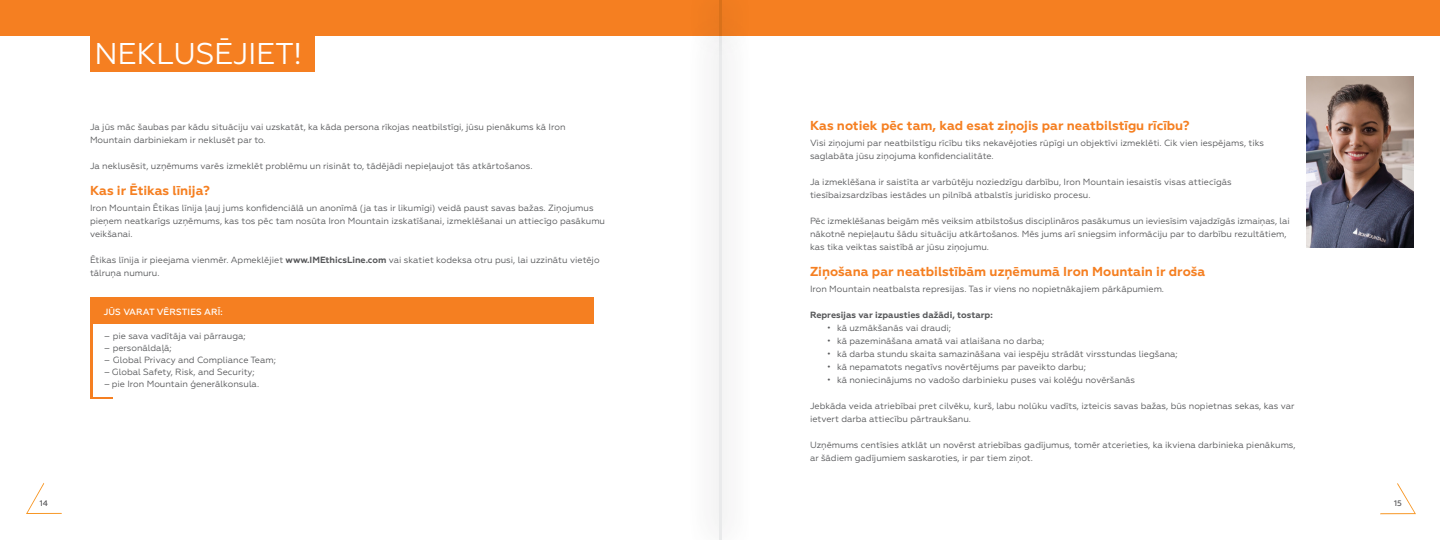
<style>
.page{position:relative;width:1440px;height:540px;background:#fff}
.page>*{position:absolute;margin:0;border:0;box-sizing:border-box;transform-origin:0 0}
.t1{font:30px "Geometria";letter-spacing:-.01em;color:#fff}
.t2{font:700 13px "Geometria";color:#f57f21}
.t3{font:9px/13px "Geometria";color:#57585a}
.t4{font:700 9px "Geometria";color:#57585a}
.t5{font:500 9px "Geometria";letter-spacing:.01em;color:#fff}
.t6{font:500 8px "Geometria";color:#57585a}
.s1{font-weight:700}
</style>
<div class="page">
<div style="left:720px;top:0;width:720px;height:36px;background:#f57f21"></div>
<svg style="left:1380px;top:483px;width:36px;height:31px"></svg>
<img style="left:1306px;top:76px;width:108px;height:172px">
<div style="left:0;top:0;width:720px;height:36px;background:#f57f21"></div>
<div style="left:90px;top:32px;width:225px;height:40px;background:#f57f21"></div>
<div style="left:90px;top:297px;width:504px;height:27px;background:#f57f21"></div>
<hr style="left:90px;top:397px;width:23px;height:2px;background:#f57f21">
<hr style="left:90px;top:298px;width:2px;height:99px;background:#f57f21">
<svg style="left:26px;top:483px;width:36px;height:31px"></svg>
<div style="left:688px;top:11px;width:63px;height:529px;background:#f8f8f8"></div>
<hr style="left:719px;top:36px;width:2px;height:504px;background:#e9eaeb">
<div style="left:689px;top:0;width:62px;height:61px;background:#231f20;opacity:.75"></div>
<hr style="left:719px;top:0;width:2px;height:36px;background:#d9711a">
<p class="t1" style="left:95px;top:37px;width:209px">NEKLUSĒJIET!</p>
<p class="t3" style="left:90px;top:120px;width:477px">Ja jūs māc šaubas par kādu situāciju vai uzskatāt, ka kāda persona rīkojas neatbilstīgi, jūsu pienākums kā Iron<br>Mountain darbiniekam ir neklusēt par to.</p>
<p class="t3" style="left:90px;top:159px;width:444px">Ja neklusēsit, uzņēmums varēs izmeklēt problēmu un risināt to, tādējādi nepieļaujot tās atkārtošanos.</p>
<p class="t2" style="left:90px;top:183px;width:121px">Kas ir Ētikas līnija?</p>
<p class="t3" style="left:90px;top:201px;width:517px">Iron Mountain Ētikas līnija ļauj jums konfidenciālā un anonīmā (ja tas ir likumīgi) veidā paust savas bažas. Ziņojumus pieņem neatkarīgs uzņēmums, kas tos pēc tam nosūta Iron Mountain izskatīšanai, izmeklēšanai un attiecīgo pasākumu veikšanai.</p>
<p class="t3" style="left:90px;top:253px;width:511px">Ētikas līnija ir pieejama vienmēr. Apmeklējiet <span class="s1">www.IMEthicsLine.com</span> vai skatiet kodeksa otru pusi, lai uzzinātu vietējo tālruņa numuru.</p>
<p class="t5" style="left:104px;top:307px;width:121px">JŪS VARAT VĒRSTIES ARĪ:</p>
<p class="t3" style="left:104px;top:329px;width:143px">– pie sava vadītāja vai pārrauga;</p>
<p class="t3" style="left:104px;top:341px;width:69px">– personāldaļā;</p>
<p class="t3" style="left:104px;top:353px;width:174px">– Global Privacy and Compliance Team;</p>
<p class="t3" style="left:104px;top:365px;width:152px">– Global Safety, Risk, and Security;</p>
<p class="t3" style="left:104px;top:377px;width:157px">– pie Iron Mountain ģenerālkonsula.</p>
<p class="t6" style="left:40px;top:499px;width:10px">14</p>
<p class="t2" style="left:810px;top:118px;width:381px">Kas notiek pēc tam, kad esat ziņojis par neatbilstīgu rīcību?</p>
<p class="t3" style="left:810px;top:137px;width:456px">Visi ziņojumi par neatbilstīgu rīcību tiks nekavējoties rūpīgi un objektīvi izmeklēti. Cik vien iespējams, tiks saglabāta jūsu ziņojuma konfidencialitāte.</p>
<p class="t3" style="left:810px;top:176px;width:423px">Ja izmeklēšana ir saistīta ar varbūtēju noziedzīgu darbību, Iron Mountain iesaistīs visas attiecīgās tiesībaizsardzības iestādes un pilnībā atbalstīs juridisko procesu.</p>
<p class="t3" style="left:810px;top:215px;width:481px">Pēc izmeklēšanas beigām mēs veiksim atbilstošus disciplināros pasākumus un ieviesīsim vajadzīgās izmaiņas, lai nākotnē nepieļautu šādu situāciju atkārtošanos. Mēs jums arī sniegsim informāciju par to darbību rezultātiem, kas tika veiktas saistībā ar jūsu ziņojumu.</p>
<p class="t2" style="left:810px;top:264px;width:397px">Ziņošana par neatbilstībām uzņēmumā Iron Mountain ir droša</p>
<p class="t3" style="left:810px;top:283px;width:356px">Iron Mountain neatbalsta represijas. Tas ir viens no nopietnākajiem pārkāpumiem.</p>
<p class="t4" style="left:810px;top:310px;width:184px">Represijas var izpausties dažādi, tostarp:</p>
<p class="t3" style="left:827px;top:322px;width:126px">• kā uzmākšanās vai draudi;</p>
<p class="t3" style="left:827px;top:335px;width:219px">• kā pazemināšana amatā vai atlaišana no darba;</p>
<p class="t3" style="left:827px;top:348px;width:352px">• kā darba stundu skaita samazināšana vai iespēju strādāt virsstundas liegšana;</p>
<p class="t3" style="left:827px;top:361px;width:260px">• kā nepamatots negatīvs novērtējums par paveikto darbu;</p>
<p class="t3" style="left:827px;top:374px;width:310px">• kā noniecinājums no vadošo darbinieku puses vai kolēģu novēršanās</p>
<p class="t3" style="left:810px;top:400px;width:486px">Jebkāda veida atriebībai pret cilvēku, kurš, labu nolūku vadīts, izteicis savas bažas, būs nopietnas sekas, kas var ietvert darba attiecību pārtraukšanu.</p>
<p class="t3" style="left:810px;top:439px;width:487px">Uzņēmums centīsies atklāt un novērst atriebības gadījumus, tomēr atcerieties, ka ikviena darbinieka pienākums, ar šādiem gadījumiem saskaroties, ir par tiem ziņot.</p>
<p class="t6" style="left:1394px;top:499px;width:9px">15</p>
</div>
